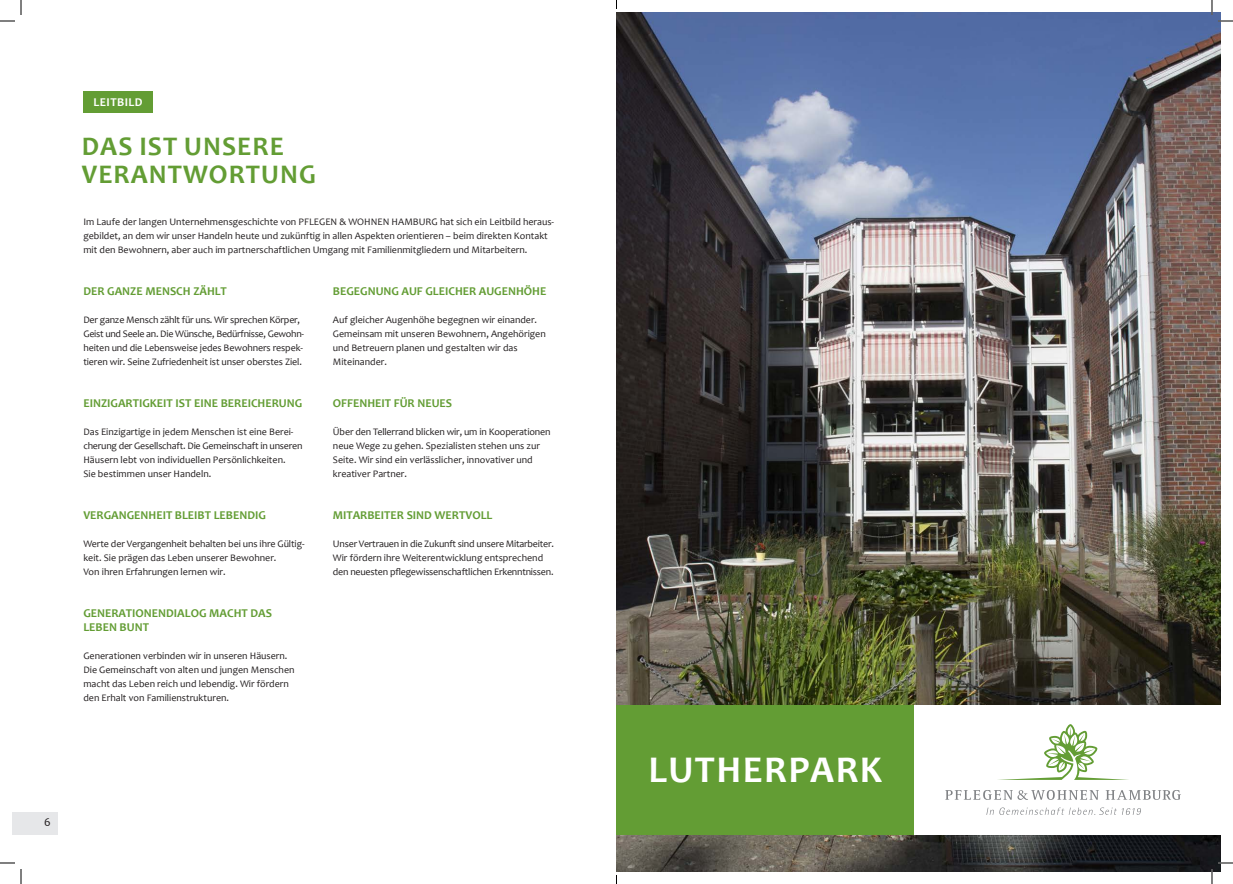
<style>
.page{position:relative;width:1233px;height:884px;background:#fff}
.page>*{position:absolute;margin:0;border:0;box-sizing:border-box;transform-origin:0 0}
.t1{font:700 38px "Candara";letter-spacing:.04em;color:#fff}
.t2{font:700 27px/28px "Candara";letter-spacing:.04em;color:#639d34}
.t3{font:700 12px/14px "Candara";color:#639d34}
.t4{font:700 12px "Candara";letter-spacing:.035em;color:#fff}
.t5{font:12px "Candara";color:#231f20}
.t6{font:10px/14px "Candara";color:#231f20}
.t7{font:10px/14px "Candara";letter-spacing:-.02em;color:#231f20}
</style>
<div class="page">
<div style="left:12px;top:812px;width:46px;height:22px;background:#e6e7e9"></div>
<div style="left:83px;top:91px;width:70px;height:22px;background:#639d34"></div>
<img style="left:616px;top:12px;width:604px;height:859px">
<div style="left:616px;top:705px;width:298px;height:129px;background:#639d34"></div>
<div style="left:914px;top:705px;width:306px;height:129px;background:#fff"></div>
<svg style="left:986px;top:807px;width:155px;height:8px"></svg>
<svg style="left:945px;top:790px;width:236px;height:10px"></svg>
<svg style="left:998px;top:724px;width:131px;height:56px"></svg>
<svg style="left:1218px;top:20px;width:15px;height:2px"></svg>
<svg style="left:1218px;top:862px;width:15px;height:2px"></svg>
<svg style="left:0;top:0;width:22px;height:22px"></svg>
<svg style="left:0;top:862px;width:22px;height:22px"></svg>
<svg style="left:1211px;top:0;width:1px;height:15px"></svg>
<svg style="left:1211px;top:869px;width:1px;height:15px"></svg>
<p class="t4" style="left:94px;top:94px;width:50px">LEITBILD</p>
<h2 class="t2" style="left:82px;top:132px;width:236px">DAS IST UNSERE<br>VERANTWORTUNG</h2>
<p class="t6" style="left:83px;top:215px;width:472px">Im Laufe der langen Unternehmensgeschichte von PFLEGEN &amp; WOHNEN HAMBURG hat sich ein Leitbild heraus&shy;gebildet, an dem wir unser Handeln heute und zukünftig in allen Aspekten orientieren – beim direkten Kontakt mit den Bewohnern, aber auch im partnerschaftlichen Umgang mit Familienmitgliedern und Mitarbeitern.</p>
<p class="t3" style="left:83px;top:284px;width:145px">DER GANZE MENSCH ZÄHLT</p>
<p class="t6" style="left:83px;top:313px;width:222px">Der ganze Mensch zählt für uns. Wir sprechen Körper, Geist und Seele an. Die Wünsche, Bedürfnisse, Gewohn&shy;heiten und die Lebensweise jedes Bewohners respek&shy;tieren wir. Seine Zufriedenheit ist unser oberstes Ziel.</p>
<p class="t3" style="left:83px;top:396px;width:220px">EINZIGARTIGKEIT IST EINE BEREICHERUNG</p>
<p class="t6" style="left:83px;top:425px;width:221px">Das Einzigartige in jedem Menschen ist eine Berei&shy;cherung der Gesellschaft. Die Gemeinschaft in unseren Häusern lebt von individuellen Persönlichkeiten.<br>Sie bestimmen unser Handeln.</p>
<p class="t3" style="left:83px;top:508px;width:184px">VERGANGENHEIT BLEIBT LEBENDIG</p>
<p class="t6" style="left:83px;top:537px;width:223px">Werte der Vergangenheit behalten bei uns ihre Gültig&shy;keit. Sie prägen das Leben unserer Bewohner.<br>Von ihren Erfahrungen lernen wir.</p>
<p class="t3" style="left:83px;top:606px;width:190px">GENERATIONENDIALOG MACHT DAS<br>LEBEN BUNT</p>
<p class="t6" style="left:83px;top:649px;width:213px">Generationen verbinden wir in unseren Häusern.<br>Die Gemeinschaft von alten und jungen Menschen macht das Leben reich und lebendig. Wir fördern den Erhalt von Familienstrukturen.</p>
<p class="t3" style="left:333px;top:284px;width:215px">BEGEGNUNG AUF GLEICHER AUGENHÖHE</p>
<p class="t6" style="left:333px;top:313px;width:214px">Auf gleicher Augenhöhe begegnen wir einander.<br>Gemeinsam mit unseren Bewohnern, Angehörigen und Betreuern planen und gestalten wir das Miteinander.</p>
<p class="t3" style="left:333px;top:396px;width:121px">OFFENHEIT FÜR NEUES</p>
<p class="t6" style="left:333px;top:425px;width:219px">Über den Tellerrand blicken wir, um in Kooperationen neue Wege zu gehen. Spezialisten stehen uns zur Seite. Wir sind ein verlässlicher, innovativer und kreativer Partner.</p>
<p class="t3" style="left:333px;top:508px;width:161px">MITARBEITER SIND WERTVOLL</p>
<p class="t7" style="left:333px;top:537px;width:223px">Unser Vertrauen in die Zukunft sind unsere Mitarbeiter.<br>Wir fördern ihre Weiterentwicklung entsprechend den neuesten pflegewissenschaftlichen Erkenntnissen.</p>
<p class="t5" style="left:44px;top:814px;width:8px">6</p>
<h1 class="t1" style="left:648px;top:745px;width:235px">LUTHERPARK</h1>
</div>
